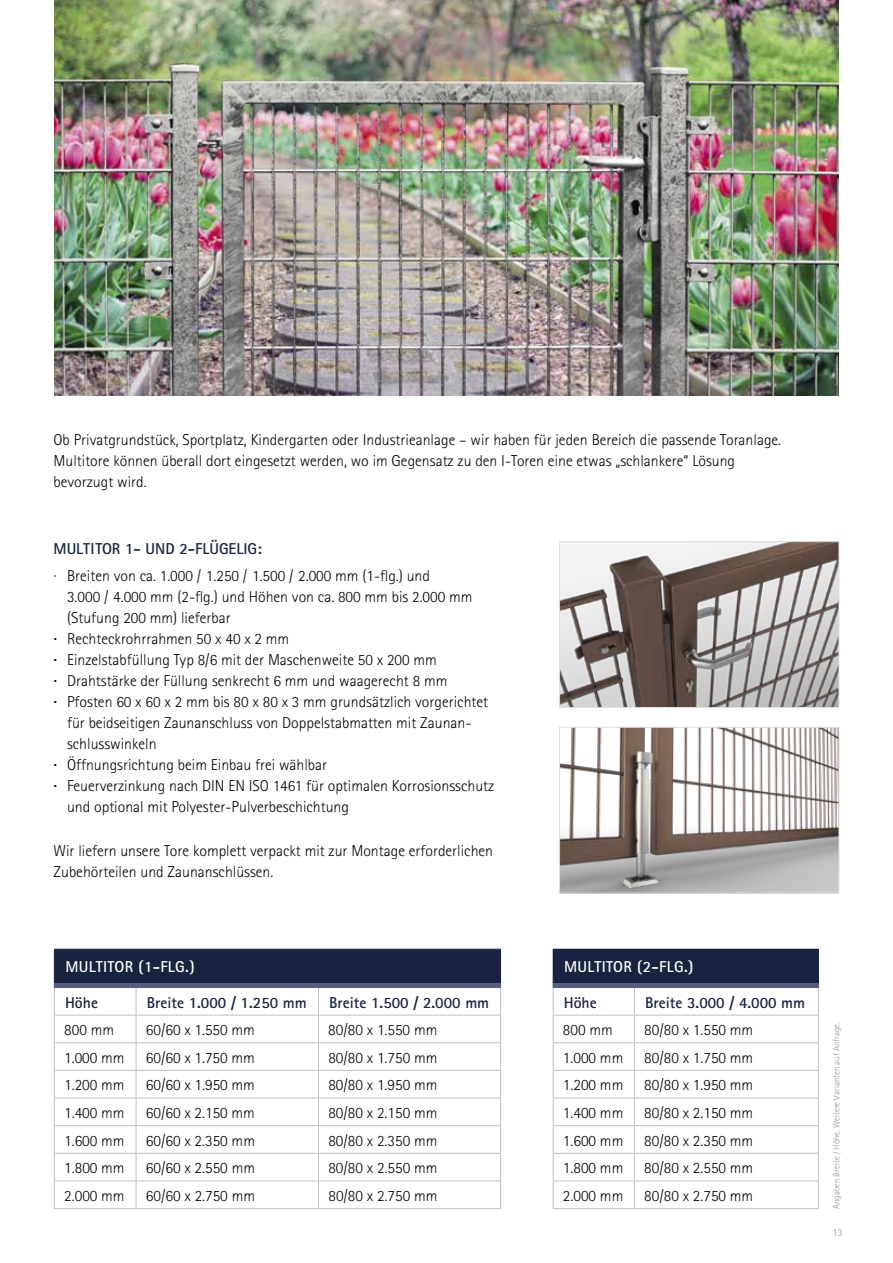
<style>
.page{position:relative;width:893px;height:1263px;background:#fff}
.page>*{position:absolute;margin:0;border:0;box-sizing:border-box;transform-origin:0 0}
.t1{font:300 15.75px/21px "Rotis Sans Serif";color:#000}
.t2{font:700 15.75px "Rotis Sans Serif";color:#17233f}
.t3{font:700 15.75px "Rotis Sans Serif";letter-spacing:.02em;color:#fff}
.t4{font:300 10.5px "Rotis Sans Serif";color:#939393}
.t5{font:300 9px "Rotis Sans Serif";color:#939393}
.s1{font-weight:800}
</style>
<div class="page">
<img style="left:54px;top:0;width:785px;height:395px">
<hr style="left:54px;top:1208px;width:82px;height:1px;background:#c0c0c0">
<hr style="left:136px;top:1208px;width:182px;height:1px;background:#c0c0c0">
<hr style="left:318px;top:1208px;width:183px;height:1px;background:#c0c0c0">
<svg style="left:54px;top:950px;width:447px;height:258px"></svg>
<hr style="left:54px;top:949px;width:82px;height:1px;background:#17233f">
<hr style="left:54px;top:949px;width:1px;height:38px;background:#17233f">
<hr style="left:136px;top:949px;width:182px;height:1px;background:#17233f">
<hr style="left:318px;top:949px;width:183px;height:1px;background:#17233f">
<hr style="left:318px;top:949px;width:1px;height:38px;background:#17233f">
<hr style="left:500px;top:949px;width:1px;height:38px;background:#17233f">
<div style="left:54px;top:983px;width:447px;height:5px;background:#555e80"></div>
<div style="left:553px;top:949px;width:265px;height:38px;background:#17233f"></div>
<hr style="left:553px;top:1015px;width:81px;height:1px;background:#c0c0c0">
<hr style="left:634px;top:1015px;width:185px;height:1px;background:#c0c0c0">
<hr style="left:553px;top:1042px;width:81px;height:1px;background:#c0c0c0">
<hr style="left:634px;top:1042px;width:185px;height:1px;background:#c0c0c0">
<hr style="left:553px;top:1070px;width:81px;height:1px;background:#c0c0c0">
<hr style="left:634px;top:1070px;width:185px;height:1px;background:#c0c0c0">
<hr style="left:553px;top:1098px;width:81px;height:1px;background:#c0c0c0">
<hr style="left:634px;top:1098px;width:185px;height:1px;background:#c0c0c0">
<hr style="left:553px;top:1125px;width:81px;height:1px;background:#c0c0c0">
<hr style="left:634px;top:1125px;width:185px;height:1px;background:#c0c0c0">
<hr style="left:553px;top:1153px;width:81px;height:1px;background:#c0c0c0">
<hr style="left:634px;top:1153px;width:185px;height:1px;background:#c0c0c0">
<hr style="left:553px;top:1180px;width:81px;height:1px;background:#c0c0c0">
<hr style="left:634px;top:1180px;width:185px;height:1px;background:#c0c0c0">
<hr style="left:553px;top:1208px;width:81px;height:1px;background:#c0c0c0">
<hr style="left:634px;top:1208px;width:185px;height:1px;background:#c0c0c0">
<svg style="left:553px;top:988px;width:1px;height:220px"></svg>
<svg style="left:634px;top:988px;width:1px;height:220px"></svg>
<svg style="left:818px;top:988px;width:1px;height:220px"></svg>
<hr style="left:818px;top:949px;width:1px;height:38px;background:#17233f">
<div style="left:553px;top:983px;width:266px;height:5px;background:#555e80"></div>
<img style="left:561px;top:729px;width:276px;height:162px">
<div style="left:559px;top:727px;width:280px;height:166px;border:1px solid #e0e0e0"></div>
<img style="left:561px;top:543px;width:276px;height:163px">
<div style="left:559px;top:541px;width:280px;height:167px;border:1px solid #e0e0e0"></div>
<p class="t1" style="left:54px;top:429px;width:729px">Ob Privatgrundstück, Sportplatz, Kindergarten oder Industrieanlage – wir haben für jeden Bereich die passende Toranlage.<br>Multitore können überall dort eingesetzt werden, wo im Gegensatz zu den I-Toren eine etwas „schlankere“ Lösung bevorzugt wird.</p>
<p class="t2" style="left:54px;top:538px;width:210px">MULTITOR 1- UND 2-FLÜGELIG:</p>
<p class="t1" style="left:54px;top:565px;width:378px">· Breiten von ca. 1.000 / 1.250 / 1.500 / 2.000 mm (1-flg.) und</p>
<p class="t1" style="left:67px;top:586px;width:407px">3.000 / 4.000 mm (2-flg.) und Höhen von ca. 800 mm bis 2.000 mm</p>
<p class="t1" style="left:67px;top:607px;width:165px">(Stufung 200 mm) lieferbar</p>
<p class="t1" style="left:54px;top:628px;width:237px"><span class="s1">·</span> Rechteckrohrrahmen 50 x 40 x 2 mm</p>
<p class="t1" style="left:54px;top:649px;width:385px"><span class="s1">·</span> Einzelstabfüllung Typ 8/6 mit der Maschenweite 50 x 200 mm</p>
<p class="t1" style="left:54px;top:670px;width:395px"><span class="s1">·</span> Drahtstärke der Füllung senkrecht 6 mm und waagerecht 8 mm</p>
<p class="t1" style="left:54px;top:691px;width:436px"><span class="s1">·</span> Pfosten 60 x 60 x 2 mm bis 80 x 80 x 3 mm grundsätzlich vorgerichtet</p>
<p class="t1" style="left:67px;top:712px;width:406px">für beidseitigen Zaunanschluss von Doppelstabmatten mit Zaunan-</p>
<p class="t1" style="left:67px;top:733px;width:91px">schlusswinkeln</p>
<p class="t1" style="left:54px;top:754px;width:275px"><span class="s1">·</span> Öffnungsrichtung beim Einbau frei wählbar</p>
<p class="t1" style="left:54px;top:775px;width:442px"><span class="s1">·</span> Feuerverzinkung nach DIN EN ISO 1461 für optimalen Korrosionsschutz</p>
<p class="t1" style="left:67px;top:796px;width:283px">und optional mit Polyester-Pulverbeschichtung</p>
<p class="t1" style="left:54px;top:840px;width:441px">Wir liefern unsere Tore komplett verpackt mit zur Montage erforderlichen<br>Zubehörteilen und Zaunanschlüssen.</p>
<p class="t3" style="left:65px;top:957px;width:131px">MULTITOR (1-FLG.)</p>
<p class="t2" style="left:65px;top:992px;width:34px">Höhe</p>
<p class="t2" style="left:147px;top:992px;width:162px">Breite 1.000 / 1.250 mm</p>
<p class="t2" style="left:329px;top:992px;width:162px">Breite 1.500 / 2.000 mm</p>
<p class="t1" style="left:64px;top:1019px;width:51px">800 mm</p>
<p class="t1" style="left:146px;top:1019px;width:111px">60/60 x 1.550 mm</p>
<p class="t1" style="left:328px;top:1019px;width:111px">80/80 x 1.550 mm</p>
<p class="t1" style="left:64px;top:1047px;width:62px">1.000 mm</p>
<p class="t1" style="left:146px;top:1047px;width:111px">60/60 x 1.750 mm</p>
<p class="t1" style="left:328px;top:1047px;width:111px">80/80 x 1.750 mm</p>
<p class="t1" style="left:64px;top:1074px;width:62px">1.200 mm</p>
<p class="t1" style="left:146px;top:1074px;width:111px">60/60 x 1.950 mm</p>
<p class="t1" style="left:328px;top:1074px;width:111px">80/80 x 1.950 mm</p>
<p class="t1" style="left:64px;top:1102px;width:62px">1.400 mm</p>
<p class="t1" style="left:146px;top:1102px;width:111px">60/60 x 2.150 mm</p>
<p class="t1" style="left:328px;top:1102px;width:111px">80/80 x 2.150 mm</p>
<p class="t1" style="left:64px;top:1130px;width:62px">1.600 mm</p>
<p class="t1" style="left:146px;top:1130px;width:111px">60/60 x 2.350 mm</p>
<p class="t1" style="left:328px;top:1130px;width:111px">80/80 x 2.350 mm</p>
<p class="t1" style="left:64px;top:1157px;width:62px">1.800 mm</p>
<p class="t1" style="left:146px;top:1157px;width:111px">60/60 x 2.550 mm</p>
<p class="t1" style="left:328px;top:1157px;width:111px">80/80 x 2.550 mm</p>
<p class="t1" style="left:64px;top:1185px;width:62px">2.000 mm</p>
<p class="t1" style="left:146px;top:1185px;width:111px">60/60 x 2.750 mm</p>
<p class="t1" style="left:328px;top:1185px;width:111px">80/80 x 2.750 mm</p>
<p class="t3" style="left:564px;top:957px;width:131px">MULTITOR (2-FLG.)</p>
<p class="t2" style="left:564px;top:992px;width:34px">Höhe</p>
<p class="t2" style="left:645px;top:992px;width:162px">Breite 3.000 / 4.000 mm</p>
<p class="t1" style="left:563px;top:1019px;width:51px">800 mm</p>
<p class="t1" style="left:644px;top:1019px;width:111px">80/80 x 1.550 mm</p>
<p class="t1" style="left:563px;top:1047px;width:62px">1.000 mm</p>
<p class="t1" style="left:644px;top:1047px;width:111px">80/80 x 1.750 mm</p>
<p class="t1" style="left:563px;top:1074px;width:62px">1.200 mm</p>
<p class="t1" style="left:644px;top:1074px;width:111px">80/80 x 1.950 mm</p>
<p class="t1" style="left:563px;top:1102px;width:62px">1.400 mm</p>
<p class="t1" style="left:644px;top:1102px;width:111px">80/80 x 2.150 mm</p>
<p class="t1" style="left:563px;top:1130px;width:62px">1.600 mm</p>
<p class="t1" style="left:644px;top:1130px;width:111px">80/80 x 2.350 mm</p>
<p class="t1" style="left:563px;top:1157px;width:62px">1.800 mm</p>
<p class="t1" style="left:644px;top:1157px;width:111px">80/80 x 2.550 mm</p>
<p class="t1" style="left:563px;top:1185px;width:62px">2.000 mm</p>
<p class="t1" style="left:644px;top:1185px;width:111px">80/80 x 2.750 mm</p>
<p class="t5" style="left:831px;top:1209px;width:188px;rotate:-90deg">Angaben Breite / Höhe. Weitere Varianten auf Anfrage.</p>
<p class="t4" style="left:832px;top:1226px;width:12px">13</p>
</div>
